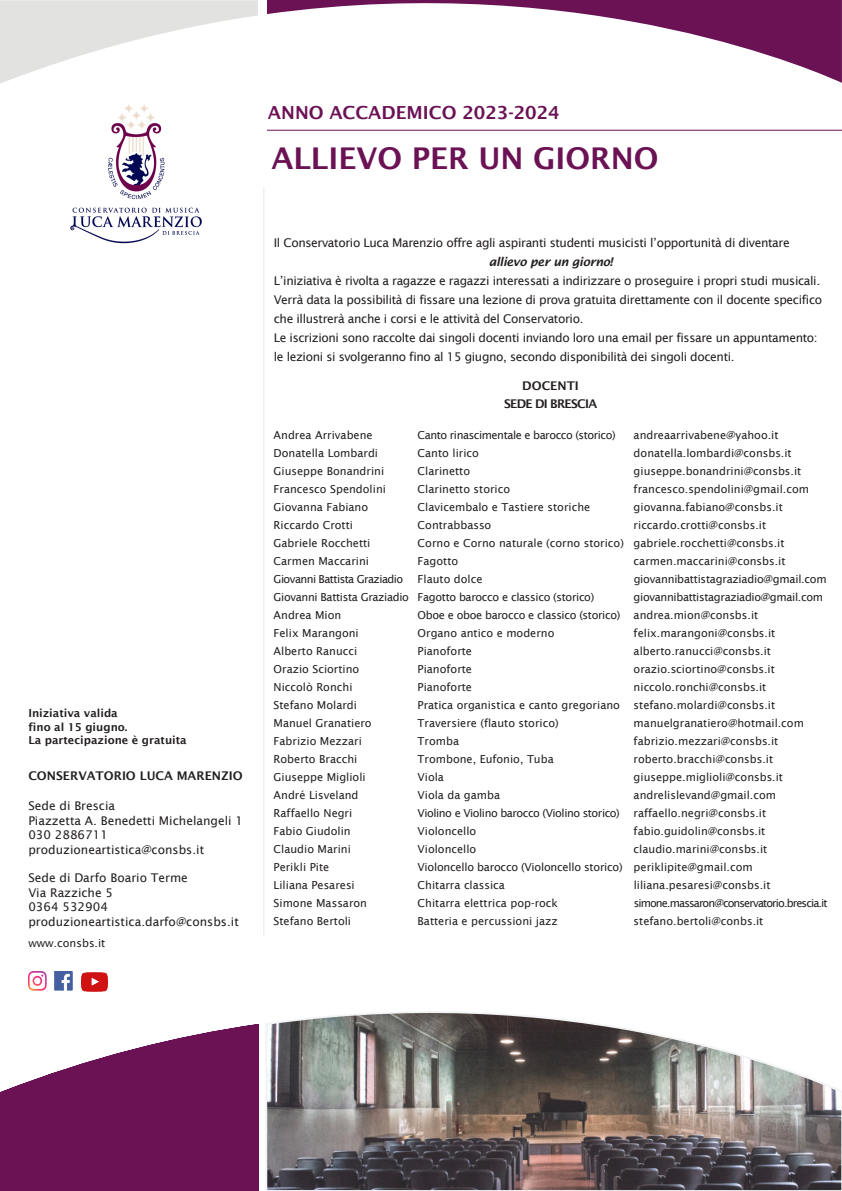
<style>
.page{position:relative;width:842px;height:1191px;background:#fff}
.page>*{position:absolute;margin:0;border:0;box-sizing:border-box;transform-origin:0 0}
.t1{font:600 30px "Lucida Sans";color:#6b1255}
.t2{font:600 18px "Lucida Sans";color:#6b1255}
.t3{font:12px/19px "Lucida Sans";letter-spacing:-.03em;color:#231f20}
.t4{font:12px/14.4px "Lucida Sans";color:#231f20}
.t5{font:600 12px "Lucida Sans";color:#231f20}
.t6{font:600 12px "Lucida Sans";letter-spacing:-.06em;color:#231f20}
.t7{font:11px "Lucida Sans";color:#231f20}
.t8{font:11px "Lucida Sans";letter-spacing:-.03em;color:#231f20}
.t9{font:11px "Lucida Sans";letter-spacing:-.02em;color:#231f20}
.t10{font:11px "Lucida Sans";letter-spacing:-.04em;color:#231f20}
.t11{font:600 11px/13.2px "Lucida Sans";color:#231f20}
.t12{font:11px "Lucida Sans";letter-spacing:-.08em;color:#231f20}
.t13{font:11px "Lucida Sans";letter-spacing:-.05em;color:#231f20}
.s1{font-weight:600;font-style:italic}
</style>
<div class="page">
<svg style="left:0;top:1024px;width:259px;height:167px;fill:#6b1255"></svg>
<img style="left:265px;top:1011px;width:577px;height:180px">
<svg style="left:0;top:0;width:258px;height:84px"></svg>
<svg style="left:267px;top:0;width:575px;height:83px"></svg>
<hr style="left:267px;top:130px;width:575px;height:1px;background:#6b1255">
<img style="left:70px;top:104px;width:132px;height:140px">
<img style="left:28px;top:971px;width:44px;height:19px">
<img style="left:81px;top:972px;width:26px;height:19px">
<hr style="left:263px;top:187px;width:1px;height:748px;background:#e6e7e9">
<h2 class="t2" style="left:268px;top:102px;width:293px">ANNO ACCADEMICO 2023-2024</h2>
<p class="t1" style="left:271px;top:141px;width:389px">ALLIEVO PER UN GIORNO</p>
<p class="t11" style="left:28px;top:707px;width:160px">Iniziativa valida<br>fino al 15 giugno.<br>La partecipazione è gratuita</p>
<p class="t5" style="left:28px;top:769px;width:216px">CONSERVATORIO LUCA MARENZIO</p>
<p class="t4" style="left:28px;top:799px;width:216px">Sede di Brescia<br>Piazzetta A. Benedetti Michelangeli 1<br>030 2886711 produzioneartistica@consbs.it</p>
<p class="t4" style="left:28px;top:871px;width:212px">Sede di Darfo Boario Terme<br>Via Razziche 5<br>0364 532904 produzioneartistica.darfo@consbs.it</p>
<p class="t7" style="left:28px;top:937px;width:79px">www.consbs.it</p>
<p class="t3" style="left:489px;top:233px;width:302px;text-indent:-215px">Il Conservatorio Luca Marenzio offre agli aspiranti studenti musicisti l’opportunità di diventare <span class="s1">allievo per un giorno!</span></p>
<p class="t3" style="left:274px;top:271px;width:548px">L’iniziativa è rivolta a ragazze e ragazzi interessati a indirizzare o proseguire i propri studi musicali.</p>
<p class="t3" style="left:274px;top:290px;width:550px">Verrà data la possibilità di fissare una lezione di prova gratuita direttamente con il docente specifico che illustrerà anche i corsi e le attività del Conservatorio.</p>
<p class="t3" style="left:274px;top:328px;width:545px">Le iscrizioni sono raccolte dai singoli docenti inviando loro una email per fissare un appuntamento: le lezioni si svolgeranno fino al 15 giugno, secondo disponibilità dei singoli docenti.</p>
<p class="t5" style="left:522px;top:379px;width:58px">DOCENTI</p>
<p class="t6" style="left:504px;top:397px;width:95px">SEDE DI BRESCIA</p>
<p class="t7" style="left:274px;top:429px;width:101px">Andrea Arrivabene</p>
<p class="t10" style="left:418px;top:429px;width:199px">Canto rinascimentale e barocco (storico)</p>
<p class="t7" style="left:634px;top:429px;width:146px">andreaarrivabene@yahoo.it</p>
<p class="t7" style="left:274px;top:447px;width:106px">Donatella Lombardi</p>
<p class="t7" style="left:418px;top:447px;width:63px">Canto lirico</p>
<p class="t7" style="left:634px;top:447px;width:160px">donatella.lombardi@consbs.it</p>
<p class="t7" style="left:274px;top:465px;width:112px">Giuseppe Bonandrini</p>
<p class="t7" style="left:418px;top:465px;width:54px">Clarinetto</p>
<p class="t7" style="left:634px;top:465px;width:169px">giuseppe.bonandrini@consbs.it</p>
<p class="t7" style="left:274px;top:483px;width:114px">Francesco Spendolini</p>
<p class="t7" style="left:418px;top:483px;width:94px">Clarinetto storico</p>
<p class="t7" style="left:634px;top:483px;width:177px">francesco.spendolini@gmail.com</p>
<p class="t7" style="left:274px;top:501px;width:96px">Giovanna Fabiano</p>
<p class="t7" style="left:418px;top:501px;width:174px">Clavicembalo e Tastiere storiche</p>
<p class="t7" style="left:634px;top:501px;width:151px">giovanna.fabiano@consbs.it</p>
<p class="t7" style="left:274px;top:519px;width:81px">Riccardo Crotti</p>
<p class="t7" style="left:418px;top:519px;width:75px">Contrabbasso</p>
<p class="t7" style="left:634px;top:519px;width:134px">riccardo.crotti@consbs.it</p>
<p class="t7" style="left:274px;top:537px;width:98px">Gabriele Rocchetti</p>
<p class="t7" style="left:418px;top:537px;width:368px">Corno e Corno naturale (corno storico) gabriele.rocchetti@consbs.it</p>
<p class="t7" style="left:274px;top:555px;width:97px">Carmen Maccarini</p>
<p class="t7" style="left:418px;top:555px;width:42px">Fagotto</p>
<p class="t7" style="left:634px;top:555px;width:153px">carmen.maccarini@consbs.it</p>
<p class="t13" style="left:274px;top:573px;width:131px">Giovanni Battista Graziadio</p>
<p class="t7" style="left:418px;top:573px;width:66px">Flauto dolce</p>
<p class="t9" style="left:634px;top:573px;width:195px">giovannibattistagraziadio@gmail.com</p>
<p class="t8" style="left:274px;top:591px;width:322px">Giovanni Battista Graziadio Fagotto barocco e classico (storico)</p>
<p class="t8" style="left:634px;top:591px;width:191px">giovannibattistagraziadio@gmail.com</p>
<p class="t7" style="left:274px;top:609px;width:69px">Andrea Mion</p>
<p class="t8" style="left:418px;top:609px;width:342px">Oboe e oboe barocco e classico (storico) andrea.mion@consbs.it</p>
<p class="t7" style="left:274px;top:627px;width:87px">Felix Marangoni</p>
<p class="t7" style="left:418px;top:627px;width:138px">Organo antico e moderno</p>
<p class="t7" style="left:634px;top:627px;width:143px">felix.marangoni@consbs.it</p>
<p class="t7" style="left:274px;top:645px;width:85px">Alberto Ranucci</p>
<p class="t7" style="left:418px;top:645px;width:56px">Pianoforte</p>
<p class="t7" style="left:634px;top:645px;width:139px">alberto.ranucci@consbs.it</p>
<p class="t7" style="left:274px;top:663px;width:87px">Orazio Sciortino</p>
<p class="t7" style="left:418px;top:663px;width:56px">Pianoforte</p>
<p class="t7" style="left:634px;top:663px;width:143px">orazio.sciortino@consbs.it</p>
<p class="t7" style="left:274px;top:681px;width:80px">Niccolò Ronchi</p>
<p class="t7" style="left:418px;top:681px;width:56px">Pianoforte</p>
<p class="t7" style="left:634px;top:681px;width:134px">niccolo.ronchi@consbs.it</p>
<p class="t7" style="left:274px;top:699px;width:85px">Stefano Molardi</p>
<p class="t7" style="left:418px;top:699px;width:359px">Pratica organistica e canto gregoriano stefano.molardi@consbs.it</p>
<p class="t7" style="left:274px;top:717px;width:100px">Manuel Granatiero</p>
<p class="t7" style="left:418px;top:717px;width:143px">Traversiere (flauto storico)</p>
<p class="t7" style="left:634px;top:717px;width:172px">manuelgranatiero@hotmail.com</p>
<p class="t7" style="left:274px;top:735px;width:90px">Fabrizio Mezzari</p>
<p class="t7" style="left:418px;top:735px;width:43px">Tromba</p>
<p class="t7" style="left:634px;top:735px;width:146px">fabrizio.mezzari@consbs.it</p>
<p class="t7" style="left:274px;top:753px;width:85px">Roberto Bracchi</p>
<p class="t7" style="left:418px;top:753px;width:138px">Trombone, Eufonio, Tuba</p>
<p class="t7" style="left:634px;top:753px;width:141px">roberto.bracchi@consbs.it</p>
<p class="t7" style="left:274px;top:771px;width:94px">Giuseppe Miglioli</p>
<p class="t7" style="left:418px;top:771px;width:28px">Viola</p>
<p class="t7" style="left:634px;top:771px;width:151px">giuseppe.miglioli@consbs.it</p>
<p class="t7" style="left:274px;top:789px;width:86px">André Lisveland</p>
<p class="t7" style="left:418px;top:789px;width:84px">Viola da gamba</p>
<p class="t7" style="left:634px;top:789px;width:144px">andrelislevand@gmail.com</p>
<p class="t7" style="left:274px;top:807px;width:80px">Raffaello Negri</p>
<p class="t10" style="left:418px;top:807px;width:204px">Violino e Violino barocco (Violino storico)</p>
<p class="t7" style="left:634px;top:807px;width:134px">raffaello.negri@consbs.it</p>
<p class="t7" style="left:274px;top:825px;width:79px">Fabio Giudolin</p>
<p class="t7" style="left:418px;top:825px;width:60px">Violoncello</p>
<p class="t7" style="left:634px;top:825px;width:133px">fabio.guidolin@consbs.it</p>
<p class="t7" style="left:274px;top:843px;width:79px">Claudio Marini</p>
<p class="t7" style="left:418px;top:843px;width:60px">Violoncello</p>
<p class="t7" style="left:634px;top:843px;width:135px">claudio.marini@consbs.it</p>
<p class="t7" style="left:274px;top:861px;width:57px">Perikli Pite</p>
<p class="t9" style="left:418px;top:861px;width:337px">Violoncello barocco (Violoncello storico) periklipite@gmail.com</p>
<p class="t7" style="left:274px;top:879px;width:83px">Liliana Pesaresi</p>
<p class="t7" style="left:418px;top:879px;width:89px">Chitarra classica</p>
<p class="t7" style="left:634px;top:879px;width:138px">liliana.pesaresi@consbs.it</p>
<p class="t7" style="left:274px;top:897px;width:95px">Simone Massaron</p>
<p class="t7" style="left:418px;top:897px;width:142px">Chitarra elettrica pop-rock</p>
<p class="t12" style="left:634px;top:897px;width:195px">simone.massaron@conservatorio.brescia.it</p>
<p class="t7" style="left:274px;top:915px;width:79px">Stefano Bertoli</p>
<p class="t7" style="left:418px;top:915px;width:142px">Batteria e percussioni jazz</p>
<p class="t7" style="left:634px;top:915px;width:131px">stefano.bertoli@conbs.it</p>
</div>
